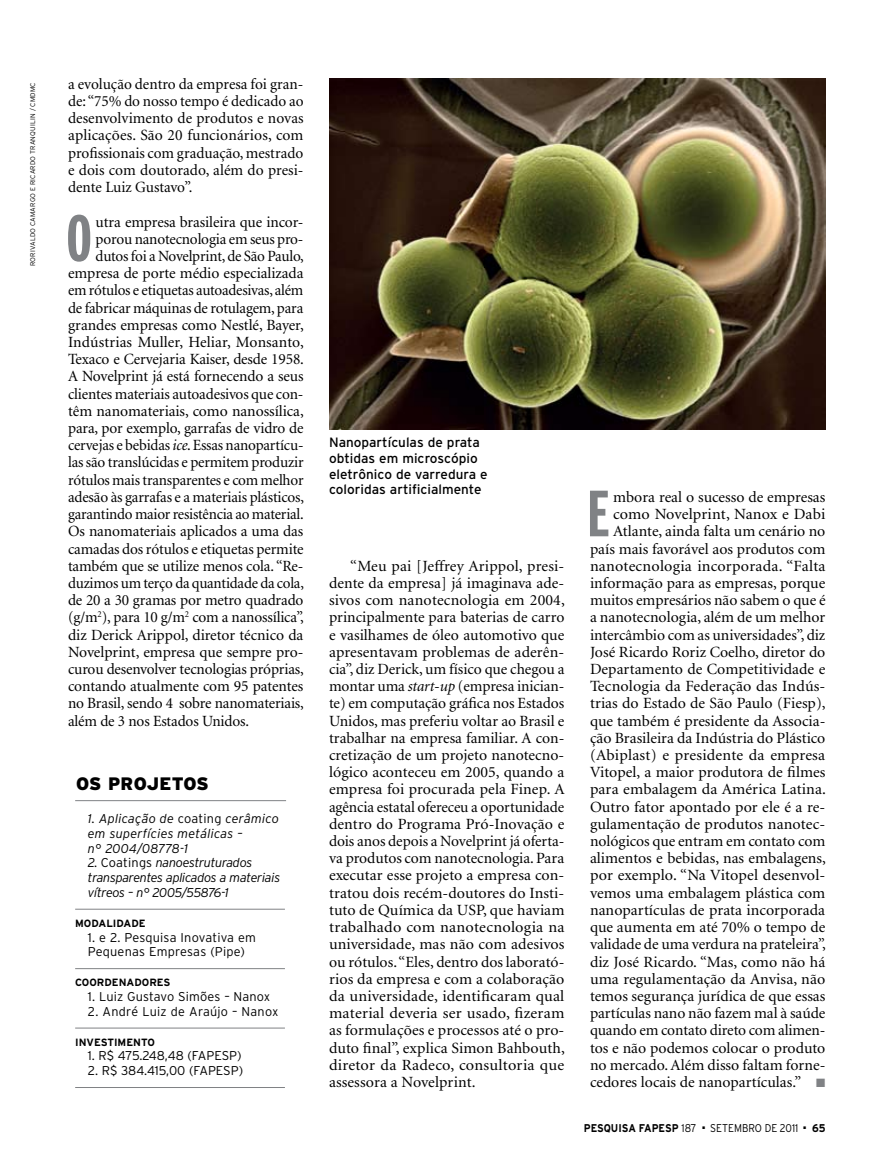
<style>
.page{position:relative;width:885px;height:1170px;background:#fff}
.page>*{position:absolute;margin:0;border:0;box-sizing:border-box;transform-origin:0 0}
.t1{font:700 extra-condensed 65.1px "Interstate";color:#808285;scale:1.04 1}
.t2{font:900 18px "Interstate";letter-spacing:.01em;color:#000}
.t3{font:15.6px/17.2px "Minion";letter-spacing:-.005em;color:#000;text-align:justify}
.t4{font:13.5px/15.8px "Interstate";color:#000}
.t5{font:300 12.75px/14.7px "Interstate";color:#000}
.t6{font:italic 300 12.75px/14.7px "Interstate";letter-spacing:-.025em;color:#000}
.t7{font:italic 300 12.75px/14.7px "Interstate";letter-spacing:.015em;color:#000}
.t8{font:300 12.75px "Interstate";letter-spacing:.02em;color:#000}
.t9{font:300 12.75px "Interstate";letter-spacing:-.025em;color:#000}
.t10{font:700 11.25px "Interstate";letter-spacing:-.005em;color:#000;scale:.9 1}
.t11{font:300 11.25px "Interstate";color:#000;scale:.9 1}
.t12{font:700 10.5px "Interstate";color:#000}
.t13{font:300 6.75px "Interstate";letter-spacing:.025em;color:#000}
.s1{font-style:italic}
.s2{font-style:normal}
.s3{color:#808285}
.s4{font-weight:300}
</style>
<div class="page">
<hr style="left:75px;top:908px;width:210px;height:1px;background:#808285">
<hr style="left:75px;top:968px;width:210px;height:1px;background:#808285">
<hr style="left:75px;top:1027px;width:210px;height:1px;background:#808285">
<hr style="left:75px;top:1086px;width:210px;height:1px;background:#808285">
<hr style="left:75px;top:800px;width:211px;height:1px;background:#808285">
<img style="left:329px;top:78px;width:496px;height:351px">
<p class="t13" style="left:29px;top:266px;width:185px;rotate:-90deg">rorivaldo camargo e ricardo tranquilin / cmdmc</p>
<p class="t3" style="left:68px;top:76px;width:237px">a evolução dentro da empresa foi gran&shy;de: “75% do nosso tempo é dedicado ao desenvolvimento de produtos e novas aplicações. São 20 funcionários, com profissionais com graduação, mestrado e dois com doutorado, além do presi&shy;dente Luiz Gustavo”.</p>
<h1 class="t1" style="left:66px;top:202px;width:27px">O</h1>
<p class="t3" style="left:96px;top:213px;width:209px">utra empresa brasileira que incor-</p>
<p class="t3" style="left:96px;top:231px;width:209px">porou nanotecnologia em seus pro-</p>
<p class="t3" style="left:96px;top:248px;width:210px">dutos foi a Novelprint, de São Paulo,</p>
<p class="t3" style="left:68px;top:265px;width:237px">empresa de porte médio especializada</p>
<p class="t3" style="left:68px;top:282px;width:237px">em rótulos e etiquetas autoadesivas, além</p>
<p class="t3" style="left:68px;top:299px;width:237px">de fabricar máquinas de rotulagem, para</p>
<p class="t3" style="left:68px;top:317px;width:237px">grandes empresas como Nestlé, Bayer,</p>
<p class="t3" style="left:68px;top:334px;width:237px">Indústrias Muller, Heliar, Monsanto,</p>
<p class="t3" style="left:68px;top:351px;width:237px">Texaco e Cervejaria Kaiser, desde 1958.</p>
<p class="t3" style="left:68px;top:368px;width:237px">A Novelprint já está fornecendo a seus</p>
<p class="t3" style="left:68px;top:385px;width:237px">clientes materiais autoadesivos que con-</p>
<p class="t3" style="left:68px;top:403px;width:237px">têm nanomateriais, como nanossílica,</p>
<p class="t3" style="left:68px;top:420px;width:237px">para, por exemplo, garrafas de vidro de</p>
<p class="t3" style="left:68px;top:437px;width:237px">cervejas e bebidas <span class="s1">ice</span>. Essas nanopartícu-</p>
<p class="t3" style="left:68px;top:454px;width:237px">las são translúcidas e permitem produzir</p>
<p class="t3" style="left:68px;top:471px;width:237px">rótulos mais transparentes e com melhor</p>
<p class="t3" style="left:68px;top:489px;width:237px">adesão às garrafas e a materiais plásticos,</p>
<p class="t3" style="left:68px;top:506px;width:237px">garantindo maior resistência ao material.</p>
<p class="t3" style="left:68px;top:523px;width:237px">Os nanomateriais aplicados a uma das</p>
<p class="t3" style="left:68px;top:540px;width:237px">camadas dos rótulos e etiquetas permite</p>
<p class="t3" style="left:68px;top:557px;width:237px">também que se utilize menos cola. “Re-</p>
<p class="t3" style="left:68px;top:575px;width:237px">duzimos um terço da quantidade da cola,</p>
<p class="t3" style="left:68px;top:592px;width:237px">de 20 a 30 gramas por metro quadrado</p>
<p class="t3" style="left:68px;top:609px;width:237px">(g/m<sup>2</sup>), para 10 g/m<sup>2</sup> com a nanossílica”,</p>
<p class="t3" style="left:68px;top:626px;width:237px">diz Derick Arippol, diretor técnico da</p>
<p class="t3" style="left:68px;top:643px;width:237px">Novelprint, empresa que sempre pro-</p>
<p class="t3" style="left:68px;top:661px;width:237px">curou desenvolver tecnologias próprias,</p>
<p class="t3" style="left:68px;top:678px;width:237px">contando atualmente com 95 patentes</p>
<p class="t3" style="left:68px;top:695px;width:237px">no Brasil, sendo 4 sobre nanomateriais,</p>
<p class="t3" style="left:68px;top:712px;width:182px">além de 3 nos Estados Unidos.</p>
<p class="t2" style="left:76px;top:773px;width:134px">OS PROJETOS</p>
<p class="t7" style="left:88px;top:811px;width:192px">1. Aplicação de <span class="s2">coating</span> cerâmico em superfícies metálicas –<br>n° 2004/08778-1</p>
<p class="t6" style="left:88px;top:855px;width:194px">2. <span class="s2">Coatings</span> nanoestruturados transparentes aplicados a materiais vítreos – n° 2005/55876-1</p>
<p class="t12" style="left:75px;top:917px;width:70px">MODALI DADE</p>
<p class="t5" style="left:88px;top:929px;width:170px">1. e 2. Pesquisa I novativa em<br>Pequenas Empresas (Pipe)</p>
<p class="t12" style="left:75px;top:976px;width:89px">COORDE-NA-DORES</p>
<p class="t5" style="left:88px;top:988px;width:184px">1. Luiz Gustavo Simões – Nanox</p>
<p class="t8" style="left:88px;top:1003px;width:192px">2. André Luiz de Araújo – Nanox</p>
<p class="t12" style="left:75px;top:1036px;width:81px">I NVESTI MENTO</p>
<p class="t9" style="left:88px;top:1048px;width:155px">1. R$ 475.248,48 (FAPES P)</p>
<p class="t5" style="left:88px;top:1063px;width:157px">2. R$ 384.415,00 (FAPES P)</p>
<p class="t4" style="left:329px;top:434px;width:160px">Nanopartículas de prata obtidas em microscópio eletrônico de varredura e coloridas artificialmente</p>
<p class="t3" style="left:329px;top:557px;width:237px;text-indent:21px">“Meu pai [Jeffrey Arippol, presi&shy;dente da empresa] já imaginava ade&shy;sivos com nanotecnologia em 2004, principalmente para baterias de carro e vasilhames de óleo automotivo que apresentavam problemas de aderên&shy;cia”, diz Derick, um físico que chegou a montar uma <span class="s1">start-up</span> (empresa inician&shy;te) em computação gráfica nos Estados Unidos, mas preferiu voltar ao Brasil e trabalhar na empresa familiar. A con&shy;cretização de um projeto nanotecno&shy;lógico aconteceu em 2005, quando a empresa foi procurada pela Finep. A agência estatal ofereceu a oportunidade dentro do Programa Pró-Inovação e dois anos depois a Novelprint já oferta&shy;va produtos com nanotecnologia. Para executar esse projeto a empresa con&shy;tratou dois recém-doutores do Insti&shy;tuto de Química da USP, que haviam trabalhado com nanotecnologia na universidade, mas não com adesivos ou rótulos. “Eles, dentro dos laborató&shy;rios da empresa e com a colaboração da universidade, identificaram qual material deveria ser usado, fizeram as formulações e processos até o pro&shy;duto final”, explica Simon Bahbouth, diretor da Radeco, consultoria que assessora a Novelprint.</p>
<h1 class="t1" style="left:587px;top:477px;width:23px">E</h1>
<p class="t3" style="left:590px;top:489px;width:237px;text-align:right">mbora real o sucesso de empresas como Novelprint, Nanox e Dabi Atlante, ainda falta um cenário no país mais favorável aos produtos com nanotecnologia incorporada. “Falta informação para as empresas, porque muitos empresários não sabem o que é a nanotecnologia, além de um melhor intercâmbio com as universidades”, diz José Ricardo Roriz Coelho, diretor do Departamento de Competitividade e Tecnologia da Federação das Indús&shy;trias do Estado de São Paulo (Fiesp), que também é presidente da Associa&shy;ção Brasileira da Indústria do Plástico (Abiplast) e presidente da empresa Vitopel, a maior produtora de filmes para embalagem da América Latina.<br>Outro fator apontado por ele é a re&shy;gulamentação de produtos nanotec&shy;nológicos que entram em contato com alimentos e bebidas, nas embalagens, por exemplo. “Na Vitopel desenvol&shy;vemos uma embalagem plástica com nanopartículas de prata incorporada que aumenta em até 70% o tempo de validade de uma verdura na prateleira”, diz José Ricardo. “Mas, como não há uma regulamentação da Anvisa, não temos segurança jurídica de que essas partículas nano não fazem mal à saúde quando em contato direto com alimen&shy;tos e não podemos colocar o produto no mercado. Além disso faltam forne&shy;cedores locais de nanopartículas.” <span class="s3">■</span></p>
<p class="t10" style="left:583px;top:1121px;width:127px">PESQUISA FAPESP <span class="s4">187</span></p>
<p class="t11" style="left:702px;top:1121px;width:108px">■ setembro DE 2011</p>
<p class="t10" style="left:803px;top:1121px;width:26px">■ 65</p>
</div>
